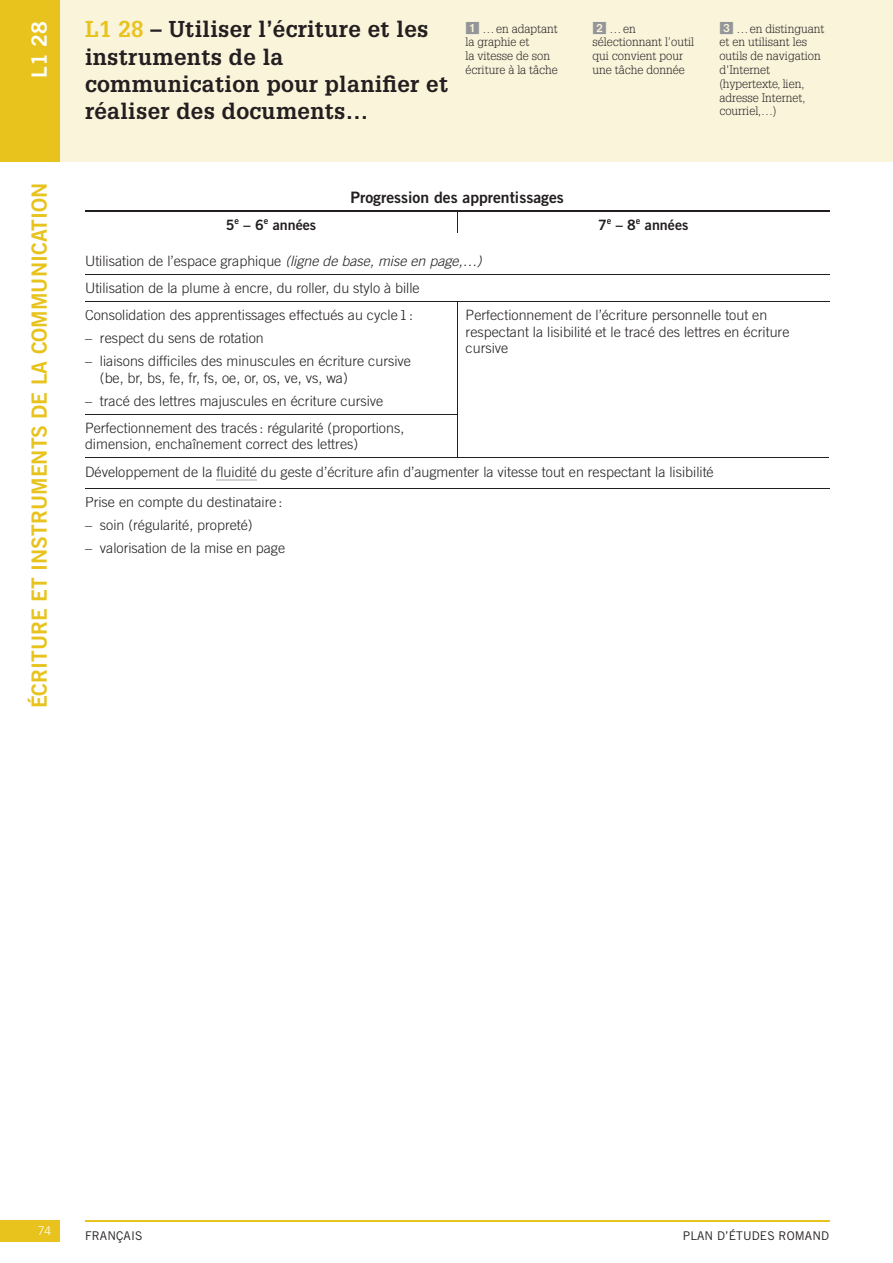
<style>
.page{position:relative;width:893px;height:1263px;background:#fff}
.page>*{position:absolute;margin:0;border:0;box-sizing:border-box;transform-origin:0 0}
.t1{font:700 22.35px/27.3px "Glypha LT Std";letter-spacing:.015em;color:#231f20}
.t2{font:21px "Trade Gothic LT Std Bd 2";color:#e8c31d}
.t3{font:21px "Trade Gothic LT Std Bd 2";color:#fff}
.t4{font:15.75px "Trade Gothic LT Std Bd 2";color:#231f20}
.t5{font:300 14.25px/16.5px "Trade Gothic LT Std";color:#231f20}
.t6{font:14.25px "Trade Gothic LT Std Bd 2";color:#231f20}
.t7{font:300 12px/13.8px "Glypha LT Std";color:#231f20}
.t8{font:12px "Trade Gothic LT Std";letter-spacing:.01em;color:#231f20}
.t9{font:300 12px "Trade Gothic LT Std";color:#fff}
.s1{color:#e8c31d}
.s2{font-family:"PER pastilles";font-weight:400;font-size:14.25px;color:#939598}
.s3{font-style:italic}
</style>
<div class="page">
<hr style="left:85px;top:1220px;width:744px;height:1px;background:#e8c31d">
<div style="left:0;top:1220px;width:60px;height:22px;background:#e8c31d"></div>
<div style="left:60px;top:0;width:833px;height:162px;background:#faf4db"></div>
<div style="left:0;top:0;width:60px;height:162px;background:#e8c31d"></div>
<hr style="left:85px;top:414px;width:372px;height:1px;background:#231f20">
<hr style="left:85px;top:458px;width:372px;height:1px;background:#231f20">
<hr style="left:457px;top:458px;width:372px;height:1px;background:#231f20">
<hr style="left:85px;top:274px;width:744px;height:1px;background:#231f20">
<hr style="left:85px;top:301px;width:744px;height:1px;background:#231f20">
<hr style="left:85px;top:488px;width:744px;height:1px;background:#231f20">
<hr style="left:457px;top:302px;width:1px;height:112px;background:#231f20">
<hr style="left:457px;top:414px;width:1px;height:44px;background:#231f20">
<hr style="left:85px;top:211px;width:372px;height:1px;background:#231f20">
<hr style="left:457px;top:211px;width:372px;height:1px;background:#231f20">
<hr style="left:216px;top:479px;width:41px;height:1px;background:#d1d2d4">
<svg style="left:457px;top:212px;width:1px;height:21px"></svg>
<h2 class="t3" style="left:32px;top:78px;width:58px;rotate:-90deg">L1 28</h2>
<h1 class="t1" style="left:85px;top:18px;width:365px"><span class="s1">L1 28</span> – Utiliser l’écriture et les instruments de la communication pour planifier et réaliser des documents…</h1>
<p class="t7" style="left:592px;top:22px;width:103px"><span class="s2">2</span> … en sélectionnant l’outil qui convient pour une tâche donnée</p>
<p class="t7" style="left:719px;top:22px;width:107px"><span class="s2">3</span> … en distinguant et en utilisant les outils de navigation d'Internet (hypertexte, lien, adresse Internet, courriel,…)</p>
<p class="t7" style="left:466px;top:22px;width:94px"><span class="s2">1</span> … en adaptant la graphie et<br>la vitesse de son écriture à la tâche</p>
<h2 class="t2" style="left:32px;top:708px;width:527px;rotate:-90deg">ÉCRITURE ET INSTRUMENTS DE LA COMMUNICATION</h2>
<p class="t4" style="left:350px;top:191px;width:215px">Progression des apprentissages</p>
<p class="t6" style="left:226px;top:220px;width:92px">5<sup>e</sup> – 6<sup>e</sup> années</p>
<p class="t6" style="left:598px;top:220px;width:92px">7<sup>e</sup> – 8<sup>e</sup> années</p>
<p class="t5" style="left:85px;top:248px;width:398px;line-height:27.3px">Utilisation de l’espace graphique <span class="s3">(ligne de base, mise en page,…)<br></span>Utilisation de la plume à encre, du roller, du stylo à bille<br>Consolidation des apprentissages effectués au cycle 1:</p>
<p class="t5" style="left:85px;top:331px;width:180px">– respect du sens de rotation</p>
<p class="t5" style="left:100px;top:354px;width:313px;text-indent:-15px">– liaisons difficiles des minuscules en écriture cursive (be, br, bs, fe, fr, fs, oe, or, os, ve, vs, wa)</p>
<p class="t5" style="left:85px;top:394px;width:300px">– tracé des lettres majuscules en écriture cursive</p>
<p class="t5" style="left:466px;top:308px;width:325px">Perfectionnement de l’écriture personnelle tout en respectant la lisibilité et le tracé des lettres en écriture cursive</p>
<p class="t5" style="left:85px;top:421px;width:321px">Perfectionnement des tracés : régularité (proportions, dimension, enchaînement correct des lettres)</p>
<p class="t5" style="left:85px;top:458px;width:630px;line-height:30.6px">Développement de la fluidité du geste d’écriture afin d’augmenter la vitesse tout en respectant la lisibilité<br>Prise en compte du destinataire :</p>
<p class="t5" style="left:85px;top:518px;width:169px">– soin (régularité, propreté)</p>
<p class="t5" style="left:85px;top:541px;width:202px">– valorisation de la mise en page</p>
<p class="t9" style="left:38px;top:1227px;width:15px">74</p>
<p class="t8" style="left:85px;top:1231px;width:59px">FRANÇAIS</p>
<p class="t8" style="left:683px;top:1231px;width:148px">PLAN D’ÉTUDES ROMAND</p>
</div>
